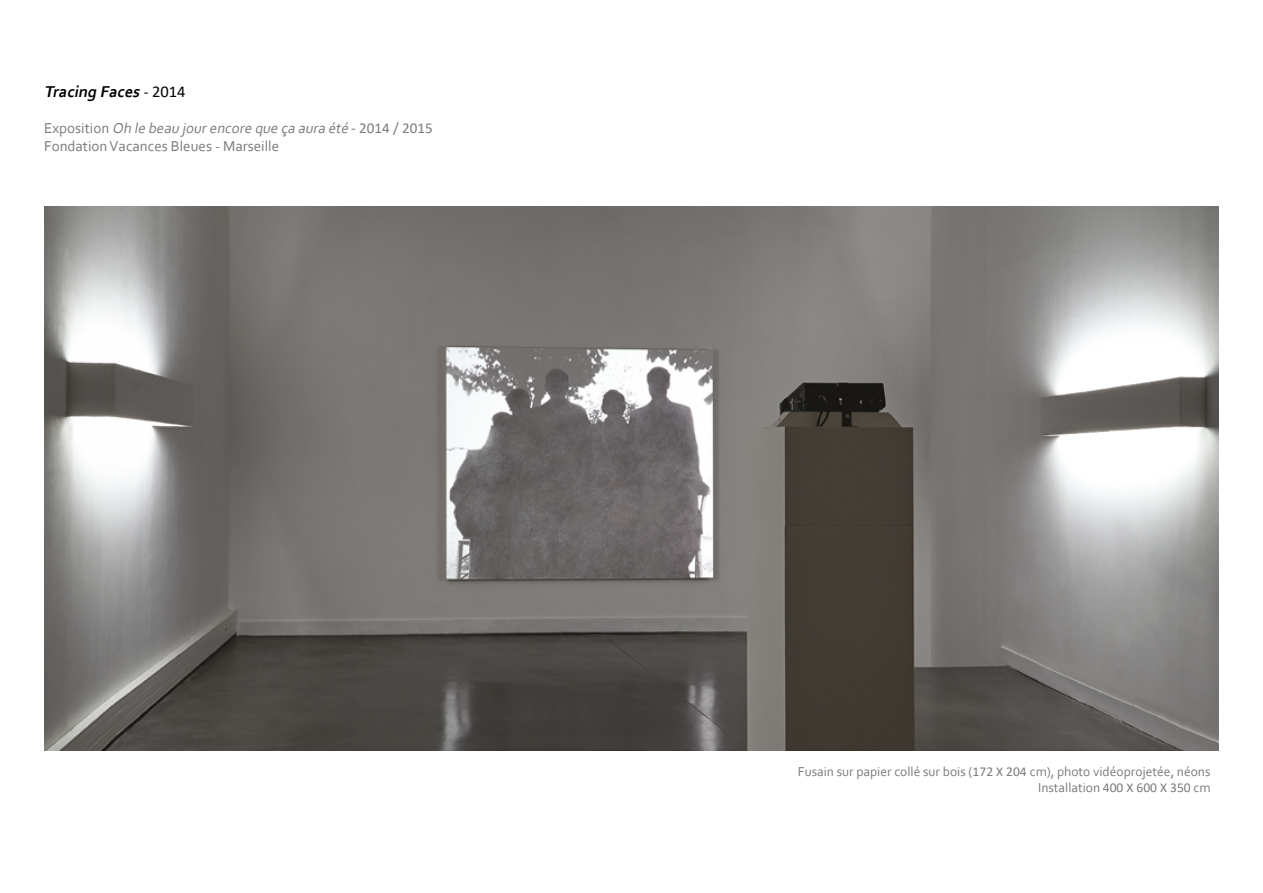
<style>
.page{position:relative;width:1263px;height:893px;background:#fff}
.page>*{position:absolute;margin:0;border:0;box-sizing:border-box;transform-origin:0 0}
.t1{font:italic 700 16.5px "Corbel";color:#000}
.t2{font:15px/18px "Corbel";color:#7c7b7b}
.t3{font:13.5px/16.2px "Corbel";color:#7c7b7b;text-align:right}
.s1{font-weight:400}
.s2{font-family:"Calibri";font-weight:400;font-style:normal}
.s3{font-style:italic}
.s4{font-family:"Calibri"}
</style>
<div class="page">
<img style="left:44px;top:207px;width:1175px;height:543px">
<p class="t1" style="left:44px;top:82px;width:143px">Tracing Faces <span class="s1">-</span><span class="s2">2 0 1 4</span></p>
<p class="t2" style="left:44px;top:119px;width:390px">Exp o s it i o n <span class="s3">Oh le beau jourencore que ça aura été</span> <span class="s4">- 2 0 14 / 2 0 1 5<br></span>Fondation Vacances Bleues - Marseille</p>
<p class="t3" style="left:798px;top:763px;width:414px">Fusain sur papier collé sur bois (<span class="s4">172 X 204</span> cm), photo vidéoprojetée, néons<br>Installation <span class="s4">400 X 600 X 350</span> cm</p>
</div>
